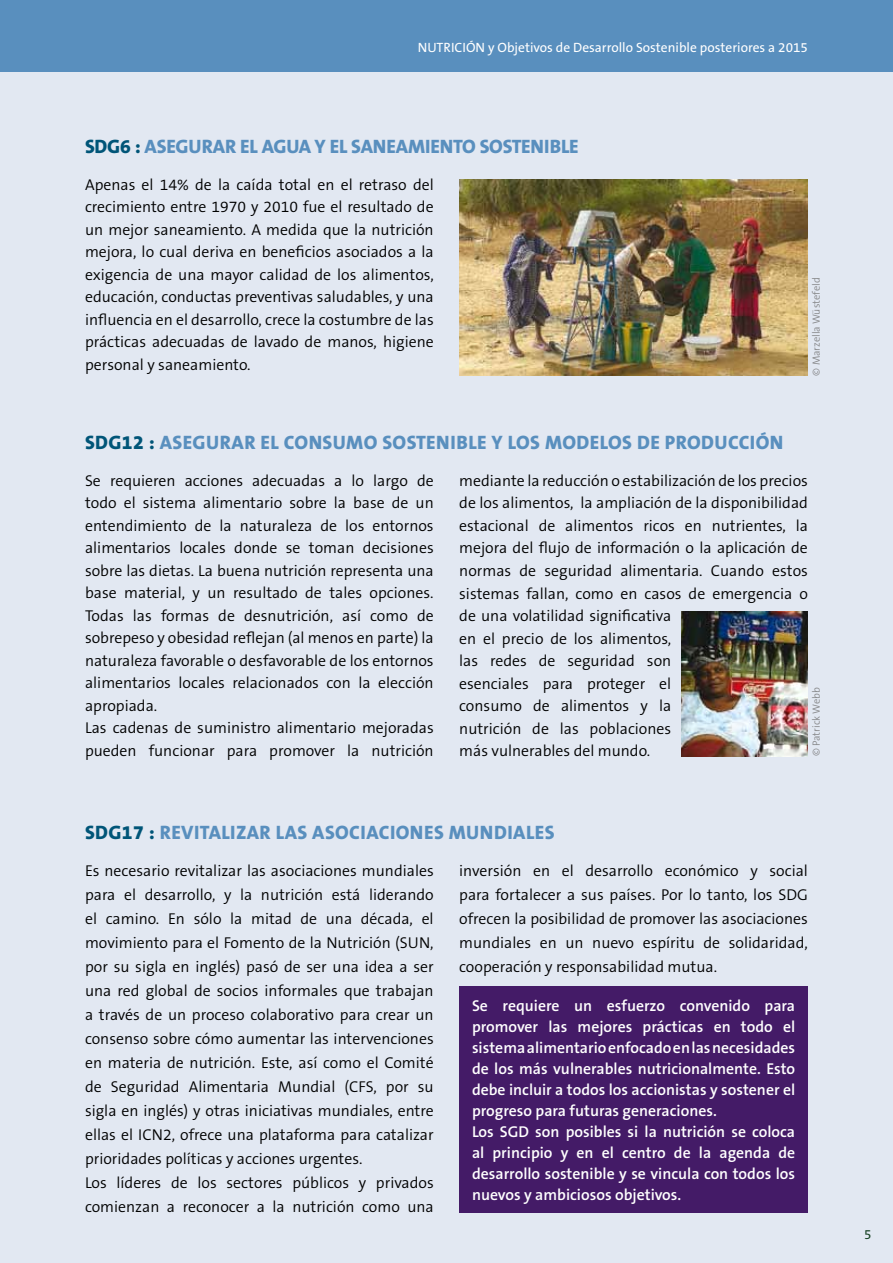
<style>
.page{position:relative;width:893px;height:1263px;background:#fff}
.page>*{position:absolute;margin:0;border:0;box-sizing:border-box;transform-origin:0 0}
.t1{font:800 19.5px "The Sans B8";letter-spacing:.02em;color:#598fbe}
.t2{font:800 19.5px "The Sans B8";letter-spacing:-.01em;color:#598fbe}
.t3{font:300 15.75px/22.5px "The Sans B4";color:#000}
.t4{font:600 15.75px/21px "The Sans B6";color:#fff}
.t5{font:13.5px "The Sans B5 Plain";color:#fff}
.t6{font:13.5px "The Sans B5 Plain";color:#174224}
.t7{font:300 10.5px "The Sans B4";color:#87888a}
.s1{color:#005578}
</style>
<div class="page">
<div style="left:0;top:0;width:893px;height:72px;background:#598fbe"></div>
<div style="left:0;top:72px;width:893px;height:1191px;background:#e2e8f2"></div>
<img style="left:459px;top:179px;width:349px;height:197px">
<img style="left:682px;top:612px;width:126px;height:145px">
<div style="left:459px;top:986px;width:349px;height:227px;background:#441b67"></div>
<p class="t5" style="left:418px;top:40px;width:392px">NUTRICIÓN y Objetivos de Desarrollo Sostenible posteriores a 2015</p>
<p class="t2" style="left:85px;top:136px;width:495px"><span class="s1">SDG6 :</span> ASEGURAR EL AGUA Y EL SANEAMIENTO SOSTENIBLE</p>
<p class="t3" style="left:85px;top:174px;width:350px;text-align:justify">Apenas el 14% de la caída total en el retraso del crecimiento entre 1970 y 2010 fue el resultado de un mejor saneamiento. A medida que la nutrición mejora, lo cual deriva en beneficios asociados a la exigencia de una mayor calidad de los alimentos, educación, conductas preventivas saludables, y una influencia en el desarrollo, crece la costumbre de las prácticas adecuadas de lavado de manos, higiene personal y saneamiento.</p>
<p class="t7" style="left:811px;top:376px;width:100px;rotate:-90deg">© Marzella Wüstefeld</p>
<p class="t1" style="left:85px;top:432px;width:700px"><span class="s1">SDG12 :</span> ASEGURAR EL CONSUMO SOSTENIBLE Y LOS MODELOS DE PRODUCCIÓN</p>
<p class="t3" style="left:85px;top:470px;width:350px">Se requieren acciones adecuadas a lo largo de todo el sistema alimentario sobre la base de un entendimiento de la naturaleza de los entornos alimentarios locales donde se toman decisiones sobre las dietas. La buena nutrición representa una base material, y un resultado de tales opciones.<br>Todas las formas de desnutrición, así como de sobrepeso y obesidad reflejan (al menos en parte) la naturaleza favorable o desfavorable de los entornos alimentarios locales relacionados con la elección apropiada.<br>Las cadenas de suministro alimentario mejoradas pueden funcionar para promover la nutrición</p>
<p class="t3" style="left:459px;top:470px;width:350px">mediante la reducción o estabilización de los precios de los alimentos, la ampliación de la disponibilidad estacional de alimentos ricos en nutrientes, la mejora del flujo de información o la aplicación de normas de seguridad alimentaria. Cuando estos sistemas fallan, como en casos de emergencia o de una volatilidad significativa<br>en el precio de los alimentos,<br>las redes de seguridad son<br>esenciales para proteger el<br>consumo de alimentos y la<br>nutrición de las poblaciones<br>más vulnerables del mundo.</p>
<p class="t7" style="left:811px;top:756px;width:71px;rotate:-90deg">© Patrick Webb</p>
<p class="t1" style="left:85px;top:822px;width:470px"><span class="s1">SDG17 :</span> REVITALIZAR LAS ASOCIACIONES MUNDIALES</p>
<p class="t3" style="left:85px;top:859px;width:350px;line-height:24px">Es necesario revitalizar las asociaciones mundiales para el desarrollo, y la nutrición está liderando el camino. En sólo la mitad de una década, el movimiento para el Fomento de la Nutrición (SUN, por su sigla en inglés) pasó de ser una idea a ser una red global de socios informales que trabajan a través de un proceso colaborativo para crear un consenso sobre cómo aumentar las intervenciones en materia de nutrición. Este, así como el Comité de Seguridad Alimentaria Mundial (CFS, por su sigla en inglés) y otras iniciativas mundiales, entre ellas el ICN2, ofrece una plataforma para catalizar prioridades políticas y acciones urgentes.<br>Los líderes de los sectores públicos y privados comienzan a reconocer a la nutrición como una</p>
<p class="t3" style="left:459px;top:859px;width:350px;line-height:24px;text-align:justify">inversión en el desarrollo económico y social para fortalecer a sus países. Por lo tanto, los SDG ofrecen la posibilidad de promover las asociaciones mundiales en un nuevo espíritu de solidaridad, cooperación y responsabilidad mutua.</p>
<p class="t4" style="left:472px;top:996px;width:325px">Se requiere un esfuerzo convenido para promover las mejores prácticas en todo el sistema alimentario enfocado en las necesidades de los más vulnerables nutricionalmente. Esto debe incluir a todos los accionistas y sostener el progreso para futuras generaciones.<br>Los SGD son posibles si la nutrición se coloca al principio y en el centro de la agenda de desarrollo sostenible y se vincula con todos los nuevos y ambiciosos objetivos.</p>
<p class="t6" style="left:864px;top:1227px;width:9px">5</p>
</div>
